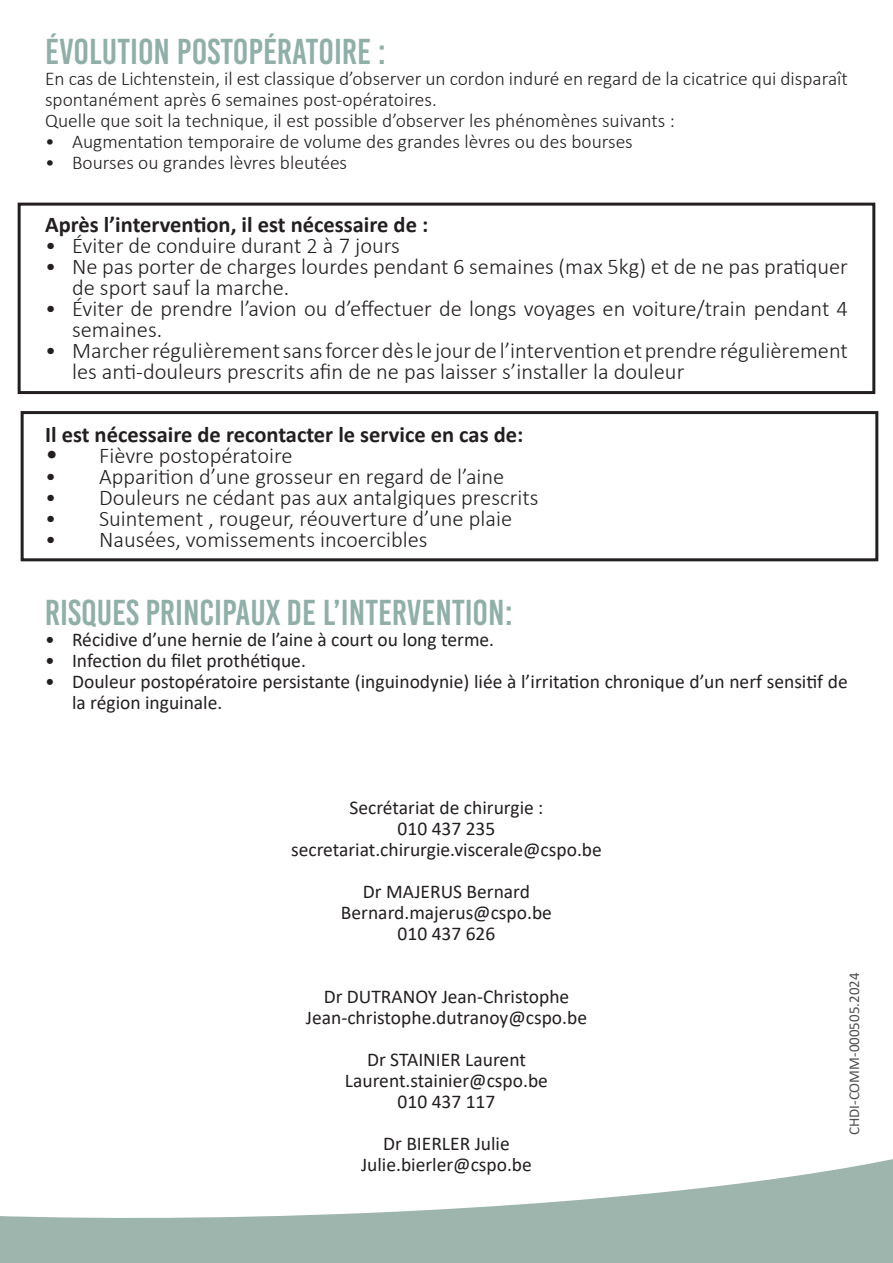
<style>
.page{position:relative;width:893px;height:1263px;background:#fff}
.page>*{position:absolute;margin:0;border:0;box-sizing:border-box;transform-origin:0 0}
.t1{font:36px "Bebas Kai";color:#91afa9}
.t2{font:300 22.5px/21px "Calibri";color:#231f20}
.t3{font:700 22.5px "Calibri";color:#231f20}
.t4{font:19.5px/21px "Calibri";color:#231f20}
.t5{font:300 19.5px/21px "Calibri";color:#231f20}
.t6{font:15px "Calibri";color:#4e4f50}
.s1{font-size:27px}
</style>
<div class="page">
<svg style="left:0;top:1159px;width:893px;height:104px;fill:#9eb5ae"></svg>
<div style="left:18px;top:203px;width:857px;height:191px;border:3px solid #231f20"></div>
<div style="left:21px;top:411px;width:857px;height:150px;border:3px solid #231f20"></div>
<p class="t1" style="left:45px;top:32px;width:342px">ÉVOLUTION POSTOPÉRATOIRE :</p>
<p class="t5" style="left:45px;top:68px;width:804px">En cas de Lichtenstein, il est classique d’observer un cordon induré en regard de la cicatrice qui disparaît spontanément après 6 semaines post-opératoires.</p>
<p class="t5" style="left:45px;top:110px;width:631px">Quelle que soit la technique, il est possible d’observer les phénomènes suivants :</p>
<p class="t5" style="left:45px;top:131px;width:589px">• Augmentation temporaire de volume des grandes lèvres ou des bourses</p>
<p class="t5" style="left:45px;top:152px;width:304px">• Bourses ou grandes lèvres bleutées</p>
<p class="t3" style="left:45px;top:209px;width:385px">Après l’intervention, il est nécessaire de :</p>
<p class="t2" style="left:45px;top:235px;width:356px">• Éviter de conduire durant 2 à 7 jours</p>
<p class="t2" style="left:72px;top:256px;width:777px;text-indent:-27px">• Ne pas porter de charges lourdes pendant 6 semaines (max 5kg) et de ne pas pratiquer de sport sauf la marche.</p>
<p class="t2" style="left:72px;top:298px;width:777px;text-indent:-27px">• Éviter de prendre l’avion ou d’effectuer de longs voyages en voiture/train pendant 4 semaines.</p>
<p class="t2" style="left:72px;top:340px;width:777px;text-indent:-27px">• Marcher régulièrement sans forcer dès le jour de l’intervention et prendre régulièrement les anti-douleurs prescrits afin de ne pas laisser s’installer la douleur</p>
<p class="t3" style="left:45px;top:419px;width:480px">Il est nécessaire de recontacter le service en cas de:</p>
<p class="t2" style="left:45px;top:445px;width:249px"><span class="s1">•</span> Fièvre postopératoire</p>
<p class="t2" style="left:45px;top:466px;width:461px">• Apparition d’une grosseur en regard de l’aine</p>
<p class="t2" style="left:45px;top:487px;width:495px">• Douleurs ne cédant pas aux antalgiques prescrits</p>
<p class="t2" style="left:45px;top:508px;width:469px">• Suintement , rougeur, réouverture d’une plaie</p>
<p class="t2" style="left:45px;top:529px;width:384px">• Nausées, vomissements incoercibles</p>
<p class="t1" style="left:45px;top:593px;width:469px">RISQUES PRINCIPAUX DE L’INTERVENTION:</p>
<p class="t4" style="left:45px;top:629px;width:451px">• Récidive d’une hernie de l’aine à court ou long terme.</p>
<p class="t4" style="left:45px;top:650px;width:262px">• Infection du filet prothétique.</p>
<p class="t4" style="left:72px;top:671px;width:777px;text-indent:-27px">• Douleur postopératoire persistante (inguinodynie) liée à l’irritation chronique d’un nerf sensitif de la région inguinale.</p>
<p class="t4" style="left:349px;top:797px;width:195px">Secrétariat de chirurgie :</p>
<p class="t4" style="left:398px;top:818px;width:99px">010 437 235</p>
<p class="t4" style="left:291px;top:839px;width:312px">secretariat.chirurgie.viscerale@cspo.be</p>
<p class="t4" style="left:363px;top:881px;width:169px">Dr MAJERUS Bernard</p>
<p class="t4" style="left:341px;top:902px;width:213px">Bernard.majerus@cspo.be</p>
<p class="t4" style="left:398px;top:923px;width:99px">010 437 626</p>
<p class="t4" style="left:324px;top:986px;width:247px">Dr DUTRANOY Jean-Christophe</p>
<p class="t4" style="left:306px;top:1007px;width:283px">Jean-christophe.dutranoy@cspo.be</p>
<p class="t4" style="left:367px;top:1049px;width:160px">Dr STAINIER Laurent</p>
<p class="t4" style="left:345px;top:1070px;width:204px">Laurent.stainier@cspo.be</p>
<p class="t4" style="left:398px;top:1091px;width:99px">010 437 117</p>
<p class="t4" style="left:383px;top:1133px;width:128px">Dr BIERLER Julie</p>
<p class="t4" style="left:361px;top:1154px;width:172px">Julie.bierler@cspo.be</p>
<p class="t6" style="left:844px;top:1135px;width:164px;rotate:-90deg">CHDI-COMM-000505.2024</p>
</div>
